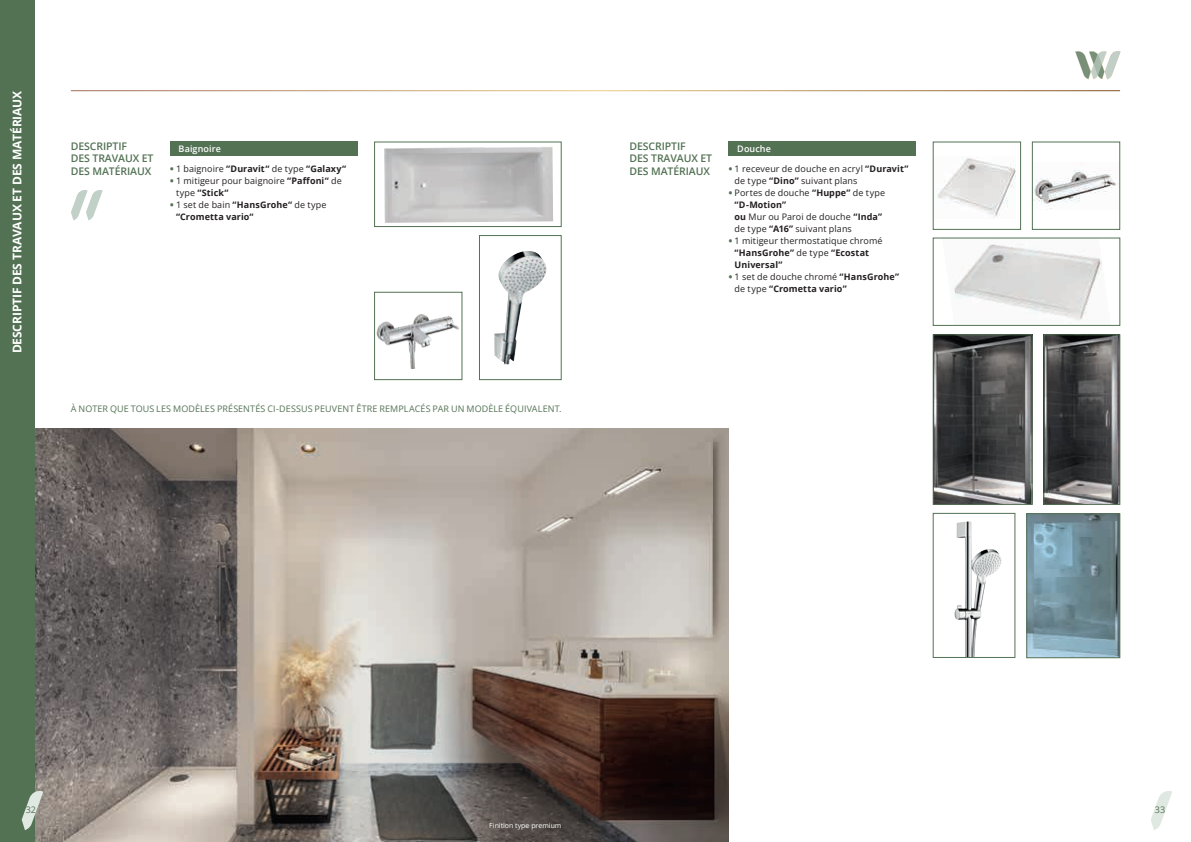
<style>
.page{position:relative;width:1191px;height:842px;background:#fff}
.page>*{position:absolute;margin:0;border:0;box-sizing:border-box;transform-origin:0 0}
.t1{font:700 12px "Open Sans";letter-spacing:-.01em;color:#fff}
.t2{font:600 10.5px/12.6px "Open Sans";letter-spacing:-.01em;color:#537254}
.t3{font:9px/12px "Open Sans";letter-spacing:.01em;color:#231f20}
.t4{font:700 9px/12px "Open Sans";letter-spacing:.01em;color:#231f20}
.t5{font:9px "Open Sans";letter-spacing:.01em;color:#537254}
.t6{font:600 9px "Open Sans";letter-spacing:.01em;color:#fff}
.t7{font:7px "Open Sans";color:#fff}
.s1{font-weight:800;color:#537254}
.s2{font-weight:400}
.s3{font-weight:700}
</style>
<div class="page">
<svg style="left:71px;top:190px;width:32px;height:30px"></svg>
<img style="left:34px;top:428px;width:695px;height:414px">
<div style="left:0;top:0;width:34px;height:842px;background:#537254"></div>
<svg style="left:1151px;top:791px;width:21px;height:39px"></svg>
<svg style="left:22px;top:791px;width:21px;height:39px"></svg>
<svg style="left:1075px;top:51px;width:45px;height:28px"></svg>
<div style="left:170px;top:142px;width:187px;height:14px;background:#537254"></div>
<div style="left:729px;top:142px;width:187px;height:14px;background:#537254"></div>
<img style="left:937px;top:157px;width:78px;height:61px">
<div style="left:933px;top:142px;width:87px;height:88px;border:1px solid #537254"></div>
<img style="left:1034px;top:170px;width:83px;height:39px">
<div style="left:1032px;top:142px;width:88px;height:88px;border:1px solid #537254"></div>
<img style="left:953px;top:244px;width:149px;height:77px">
<div style="left:933px;top:238px;width:187px;height:88px;border:1px solid #537254"></div>
<img style="left:1028px;top:515px;width:90px;height:141px">
<div style="left:1026px;top:513px;width:94px;height:145px;border:1px solid #537254"></div>
<img style="left:954px;top:521px;width:48px;height:135px">
<div style="left:933px;top:513px;width:82px;height:145px;border:1px solid #537254"></div>
<img style="left:935px;top:336px;width:95px;height:167px">
<div style="left:933px;top:334px;width:99px;height:171px;border:1px solid #537254"></div>
<img style="left:1045px;top:336px;width:73px;height:167px">
<div style="left:1043px;top:334px;width:77px;height:171px;border:1px solid #537254"></div>
<img style="left:494px;top:251px;width:53px;height:113px">
<div style="left:479px;top:235px;width:82px;height:145px;border:1px solid #537254"></div>
<img style="left:376px;top:314px;width:83px;height:55px">
<div style="left:374px;top:292px;width:88px;height:88px;border:1px solid #537254"></div>
<img style="left:384px;top:147px;width:169px;height:76px">
<div style="left:374px;top:142px;width:187px;height:85px;border:1px solid #537254"></div>
<p class="t1" style="left:9px;top:353px;width:264px;rotate:-90deg">DESCRIPTIF DES TRAVAUX ET DES MATÉRIAUX</p>
<p class="t2" style="left:71px;top:139px;width:84px">DESCRIPTIF<br>DES TRAVAUX ET<br>DES MATÉRIAUX</p>
<p class="t6" style="left:179px;top:143px;width:44px">Baignoire</p>
<p class="t4" style="left:170px;top:163px;width:178px"><span class="s1">•</span> <span class="s2">1 baignoire</span> “Duravit“ <span class="s2">de type</span> “Galaxy“</p>
<p class="t3" style="left:176px;top:175px;width:167px;text-indent:-6px"><span class="s1">•</span> 1 mitigeur pour baignoire <span class="s3">“Paffoni“</span> de type <span class="s3">“Stick“</span></p>
<p class="t4" style="left:176px;top:199px;width:152px;text-indent:-6px"><span class="s1">•</span> <span class="s2">1 set de bain</span> “HansGrohe“ <span class="s2">de type </span>“Crometta vario“</p>
<p class="t5" style="left:71px;top:403px;width:492px">À NOTER QUE TOUS LES MODÈLES PRÉSENTÉS CI-DESSUS PEUVENT ÊTRE REMPLACÉS PAR UN MODÈLE ÉQUIVALENT.</p>
<p class="t2" style="left:629px;top:139px;width:84px">DESCRIPTIF<br>DES TRAVAUX ET<br>DES MATÉRIAUX</p>
<p class="t6" style="left:737px;top:143px;width:35px">Douche</p>
<p class="t3" style="left:734px;top:163px;width:175px;text-indent:-6px"><span class="s1">•</span> 1 receveur de douche en acryl <span class="s3">“Duravit” </span>de type <span class="s3">“Dino”</span> suivant plans</p>
<p class="t3" style="left:734px;top:187px;width:152px;text-indent:-6px"><span class="s1">•</span> Portes de douche <span class="s3">“Huppe”</span> de type <span class="s3">“D-Motion”<br>ou</span> Mur ou Paroi de douche <span class="s3">“Inda” </span>de type <span class="s3">“A16”</span> suivant plans</p>
<p class="t3" style="left:734px;top:235px;width:149px;text-indent:-6px"><span class="s1">•</span> 1 mitigeur thermostatique chromé <span class="s3">“HansGrohe”</span> de type <span class="s3">“Ecostat<br>Universal”</span></p>
<p class="t4" style="left:734px;top:271px;width:166px;text-indent:-6px"><span class="s1">•</span> <span class="s2">1 set de douche chromé</span> “HansGrohe” <span class="s2">de type</span> “Crometta vario”</p>
<p class="t5" style="left:26px;top:803px;width:12px">32</p>
<p class="t5" style="left:1155px;top:803px;width:12px">33</p>
<p class="t7" style="left:489px;top:820px;width:74px">Finition type premium</p>
</div>
